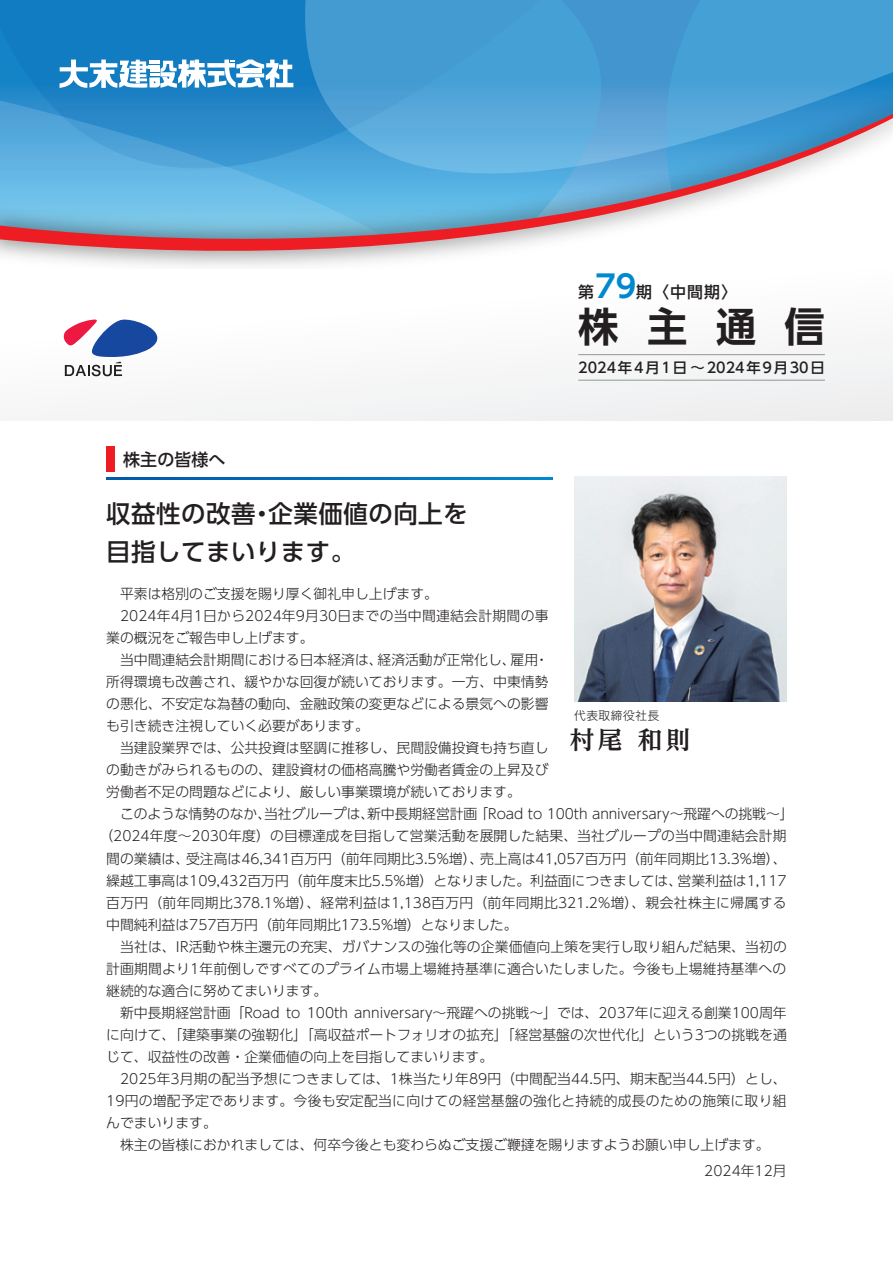
<style>
.page{position:relative;width:893px;height:1263px;background:#fff}
.page>*{position:absolute;margin:0;border:0;box-sizing:border-box;transform-origin:0 0}
.t1{font:700 40.35px "UD Shin Go Pro De";color:#231f20}
.t2{font:500 24.45px/37.2px "UD Shin Go Pro";letter-spacing:.02em;color:#231f20}
.t3{font:700 24.45px "UD Reimin Pro";color:#231f20}
.t4{font:500 16.95px "UD Shin Go Pro";color:#231f20}
.t5{font:500 15.9px "UD Shin Go Pro";color:#231f20}
.t6{font:500 14.4px "UD Shin Go Pro";letter-spacing:.125em;color:#231f20}
.t7{font:300 13.8px "UD Shin Go Pro";color:#231f20}
.t8{font:300 13.8px "UD Shin Go Pro";letter-spacing:.025em;color:#231f20}
.t9{font:300 13.8px "UD Shin Go Pro";letter-spacing:.02em;color:#231f20}
.t10{font:300 11.7px "UD Shin Go Pro";letter-spacing:.05em;color:#231f20}
.s1{font-family:"UD Shin Go Pro De";font-weight:700;font-size:30.9px;color:#0089cf}
</style>
<div class="page">
<div style="left:0;top:0;width:893px;height:420px;background:#fafafa"></div>
<div style="left:0;top:0;width:305px;height:78px;background:#117cc2"></div>
<svg style="left:305px;top:0;width:588px;height:78px;background:#439cd3"></svg>
<img style="left:0;top:78px;width:893px;height:36px">
<svg style="left:0;top:114px;width:893px;height:150px"></svg>
<svg style="left:106px;top:477px;width:447px;height:2px"></svg>
<div style="left:106px;top:446px;width:9px;height:26px;background:#ee1d23"></div>
<img style="left:574px;top:476px;width:213px;height:226px">
<svg style="left:60px;top:60px;width:233px;height:28px"></svg>
<hr style="left:578px;top:354px;width:247px;height:1px;background:#939598">
<hr style="left:578px;top:380px;width:247px;height:1px;background:#939598">
<svg style="left:64px;top:320px;width:93px;height:56px"></svg>
<p class="t4" style="left:123px;top:445px;width:104px">株主の皆様へ</p>
<h2 class="t2" style="left:106px;top:495px;width:363px">収益性の改善・企業価値の向上を目指してまいります。</h2>
<p class="t5" style="left:578px;top:279px;width:161px">第<span class="s1">79</span>期〈中間期〉</p>
<h1 class="t1" style="left:578px;top:294px;width:248px">株主通信</h1>
<p class="t6" style="left:578px;top:356px;width:248px">2024年4月1日〜2024年9月30日</p>
<p class="t7" style="left:106px;top:583px;width:333px">　平素は格別のご支援を賜り厚く御礼申し上げます。</p>
<p class="t7" style="left:106px;top:605px;width:444px">　2024年4月1日から2024年9月30日までの当中間連結会計期間の事</p>
<p class="t7" style="left:106px;top:627px;width:209px">業の概況をご報告申し上げます。</p>
<p class="t7" style="left:106px;top:649px;width:444px">　当中間連結会計期間における日本経済は、経済活動が正常化し、雇用・</p>
<p class="t7" style="left:106px;top:671px;width:444px">所得環境も改善され、緩やかな回復が続いております。一方、中東情勢</p>
<p class="t7" style="left:106px;top:693px;width:444px">の悪化、不安定な為替の動向、金融政策の変更などによる景気への影響</p>
<p class="t7" style="left:106px;top:715px;width:264px">も引き続き注視していく必要があります。</p>
<p class="t7" style="left:106px;top:737px;width:444px">　当建設業界では、公共投資は堅調に推移し、民間設備投資も持ち直し</p>
<p class="t7" style="left:106px;top:759px;width:444px">の動きがみられるものの、建設資材の価格高騰や労働者賃金の上昇及び</p>
<p class="t7" style="left:106px;top:781px;width:416px">労働者不足の問題などにより、厳しい事業環境が続いております。</p>
<p class="t7" style="left:106px;top:803px;width:689px">　このような情勢のなか、当社グループは、新中長期経営計画「Road to 100th anniversary～飛躍への挑戦～」</p>
<p class="t7" style="left:99px;top:825px;width:689px">（2024年度～2030年度）の目標達成を目指して営業活動を展開した結果、当社グループの当中間連結会計期</p>
<p class="t7" style="left:106px;top:847px;width:682px">間の業績は、受注高は46,341百万円（前年同期比3.5%増）、売上高は41,057百万円（前年同期比13.3%増）、</p>
<p class="t7" style="left:106px;top:869px;width:682px">繰越工事高は109,432百万円（前年度末比5.5%増）となりました。利益面につきましては、営業利益は1,117</p>
<p class="t8" style="left:106px;top:891px;width:682px">百万円（前年同期比378.1%増）、経常利益は1,138百万円（前年同期比321.2%増）、親会社株主に帰属する</p>
<p class="t7" style="left:106px;top:913px;width:413px">中間純利益は757百万円（前年同期比173.5%増）となりました。</p>
<p class="t7" style="left:106px;top:935px;width:682px">　当社は、IR活動や株主還元の充実、ガバナンスの強化等の企業価値向上策を実行し取り組んだ結果、当初の</p>
<p class="t7" style="left:106px;top:957px;width:682px">計画期間より1年前倒しですべてのプライム市場上場維持基準に適合いたしました。今後も上場維持基準への</p>
<p class="t7" style="left:106px;top:979px;width:223px">継続的な適合に努めてまいります。</p>
<p class="t7" style="left:106px;top:1001px;width:682px">　新中長期経営計画「Road to 100th anniversary～飛躍への挑戦～」では、2037年に迎える創業100周年</p>
<p class="t7" style="left:106px;top:1023px;width:682px">に向けて、「建築事業の強靭化」「高収益ポートフォリオの拡充」「経営基盤の次世代化」という3つの挑戦を通</p>
<p class="t7" style="left:106px;top:1045px;width:388px">じて、収益性の改善・企業価値の向上を目指してまいります。</p>
<p class="t7" style="left:106px;top:1067px;width:682px">　2025年3月期の配当予想につきましては、1株当たり年89円（中間配当44.5円、期末配当44.5円）とし、</p>
<p class="t9" style="left:106px;top:1089px;width:682px">19円の増配予定であります。今後も安定配当に向けての経営基盤の強化と持続的成長のための施策に取り組</p>
<p class="t7" style="left:106px;top:1112px;width:112px">んでまいります。</p>
<p class="t7" style="left:106px;top:1134px;width:665px">　株主の皆様におかれましては、何卒今後とも変わらぬご支援ご鞭撻を賜りますようお願い申し上げます。</p>
<p class="t7" style="left:704px;top:1160px;width:84px">2024年12月</p>
<p class="t10" style="left:574px;top:706px;width:87px">代表取締役社長</p>
<h2 class="t3" style="left:570px;top:719px;width:122px">村尾 和則</h2>
</div>
